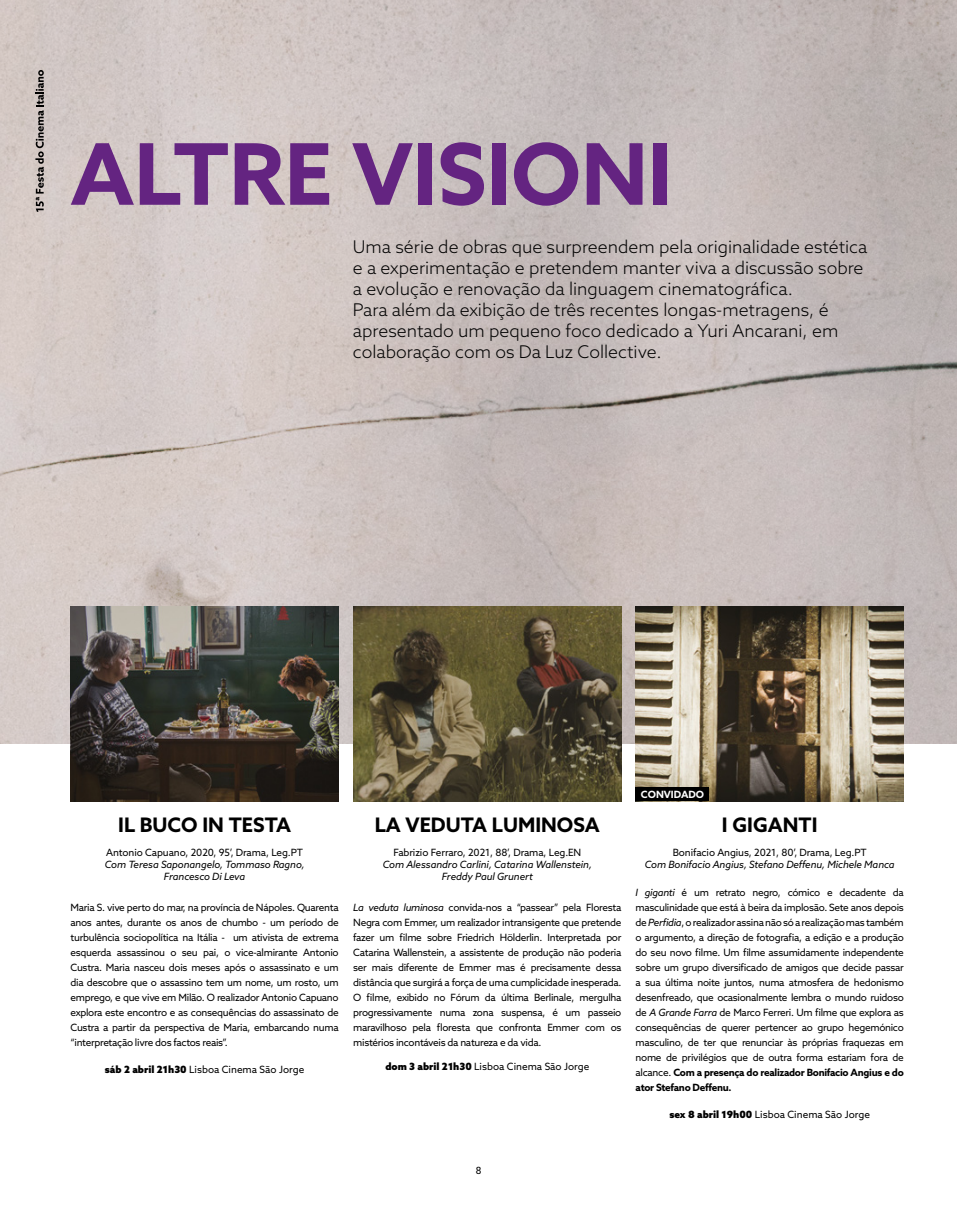
<style>
.page{position:relative;width:957px;height:1205px;background:#fff}
.page>*{position:absolute;margin:0;border:0;box-sizing:border-box;transform-origin:0 0}
.t1{font:700 85px "Azo Sans";color:#642481}
.t2{font:700 20px "Azo Sans";color:#000}
.t3{font:300 17.5px/21px "Azo Sans";color:#000}
.t4{font:10px/15px "Azo Sans";letter-spacing:-.03em;color:#000;text-align:justify}
.t5{font:italic 10px/12px "Azo Sans";letter-spacing:-.01em;color:#000;text-align:center}
.t6{font:10px "Azo Sans";letter-spacing:-.01em;color:#000}
.t7{font:10px "Azo Sans";color:#000}
.t8{font:700 10px "Azo Sans";color:#fff}
.t9{font:10px "Roboto";color:#000}
.s1{font-weight:900}
.s2{font-style:italic}
.s3{font-weight:700}
</style>
<div class="page">
<div style="left:0;top:0;width:957px;height:743px;background:linear-gradient(to right,#d8cdc9,#bcb3b2)"></div>
<img style="left:71px;top:606px;width:268px;height:195px">
<img style="left:635px;top:606px;width:269px;height:195px">
<div style="left:635px;top:787px;width:74px;height:14px;background:#000"></div>
<img style="left:353px;top:606px;width:268px;height:195px">
<hr style="left:956px;top:0;width:1px;height:743px;background:#642481">
<svg style="left:35px;top:70px;width:9px;height:142px"></svg>
<h1 class="t1" style="left:71px;top:118px;width:604px">ALTRE VISIONI</h1>
<p class="t3" style="left:353px;top:236px;width:516px">Uma série de obras que surpreendem pela originalidade estética e a experimentação e pretendem manter viva a discussão sobre a evolução e renovação da linguagem cinematográfica.<br>Para além da exibição de três recentes longas-metragens, é apresentado um pequeno foco dedicado a Yuri Ancarani, em colaboração com os Da Luz Collective.</p>
<h2 class="t2" style="left:118px;top:811px;width:174px">IL BUCO IN TESTA</h2>
<p class="t6" style="left:106px;top:845px;width:198px">Antonio Capuano, 2020, 95’, Drama, Leg.PT</p>
<p class="t5" style="left:105px;top:858px;width:201px">Com Teresa Saponangelo, Tommaso Ragno,<br>Francesco Di Leva</p>
<p class="t4" style="left:71px;top:900px;width:270px">Maria S. vive perto do mar, na província de Nápoles. Quarenta anos antes, durante os anos de chumbo - um período de turbulência sociopolítica na Itália - um ativista de extrema esquerda assassinou o seu pai, o vice-almirante Antonio Custra. Maria nasceu dois meses após o assassinato e um dia descobre que o assassino tem um nome, um rosto, um emprego, e que vive em Milão. O realizador Antonio Capuano explora este encontro e as consequências do assassinato de Custra a partir da perspectiva de Maria, embarcando numa “interpretação livre dos factos reais”.</p>
<p class="t7" style="left:105px;top:1063px;width:201px"><span class="s1">sáb 2 abril 21h30</span> Lisboa Cinema São Jorge</p>
<h2 class="t2" style="left:375px;top:811px;width:227px">LA VEDUTA LUMINOSA</h2>
<p class="t6" style="left:393px;top:845px;width:189px">Fabrizio Ferraro, 2021, 88’, Drama, Leg.EN</p>
<p class="t5" style="left:383px;top:858px;width:211px">Com Alessandro Carlini, Catarina Wallenstein,<br>Freddy Paul Grunert</p>
<p class="t4" style="left:353px;top:900px;width:270px"><span class="s2">La veduta luminosa</span> convida-nos a “passear” pela Floresta Negra com Emmer, um realizador intransigente que pretende fazer um filme sobre Friedrich Hölderlin. Interpretada por Catarina Wallenstein, a assistente de produção não poderia ser mais diferente de Emmer mas é precisamente dessa distância que surgirá a força de uma cumplicidade inesperada.<br>O filme, exibido no Fórum da última Berlinale, mergulha progressivamente numa zona suspensa, é um passeio maravilhoso pela floresta que confronta Emmer com os mistérios incontáveis da natureza e da vida.</p>
<p class="t7" style="left:385px;top:1060px;width:205px"><span class="s1">dom 3 abril 21h30</span> Lisboa Cinema São Jorge</p>
<p class="t8" style="left:641px;top:788px;width:65px">CONVIDADO</p>
<h2 class="t2" style="left:722px;top:811px;width:97px">I GIGANTI</h2>
<p class="t6" style="left:673px;top:845px;width:195px">Bonifacio Angius, 2021, 80’, Drama, Leg.PT</p>
<p class="t5" style="left:644px;top:858px;width:252px">Com Bonifacio Angius, Stefano Deffenu, Michele Manca</p>
<p class="t4" style="left:635px;top:885px;width:270px"><span class="s2">I giganti</span> é um retrato negro, cómico e decadente da masculinidade que está à beira da implosão. Sete anos depois de <span class="s2">Perfidia</span>, o realizador assina não só a realização mas também o argumento, a direção de fotografia, a edição e a produção do seu novo filme. Um filme assumidamente independente sobre um grupo diversificado de amigos que decide passar a sua última noite juntos, numa atmosfera de hedonismo desenfreado, que ocasionalmente lembra o mundo ruidoso de <span class="s2">A Grande Farra</span> de Marco Ferreri. Um filme que explora as consequências de querer pertencer ao grupo hegemónico masculino, de ter que renunciar às próprias fraquezas em nome de privilégios que de outra forma estariam fora de alcance. <span class="s3">Com a presença do realizador Bonifacio Angius e do ator Stefano Deffenu.</span></p>
<p class="t7" style="left:669px;top:1108px;width:202px"><span class="s1">sex 8 abril 19h00</span> Lisboa Cinema São Jorge</p>
<p class="t9" style="left:476px;top:1163px;width:7px">8</p>
</div>
